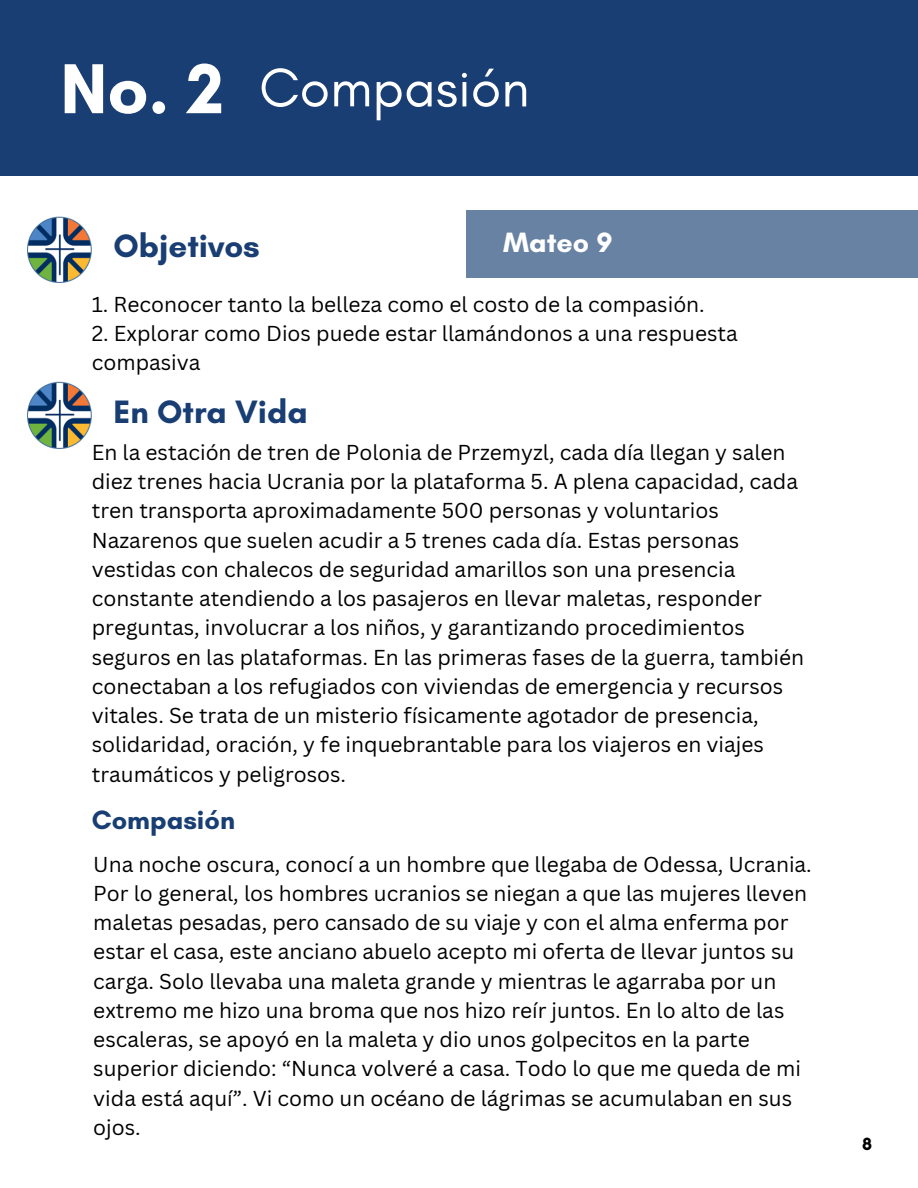
<style>
.page{position:relative;width:918px;height:1188px;background:#fff}
.page>*{position:absolute;margin:0;border:0;box-sizing:border-box;transform-origin:0 0}
.t1{font:55.5px "Glacial Indifference";color:#fff}
.t2{font:700 33px "Glacial Indifference";color:#193e74}
.t3{font:700 28.5px "Glacial Indifference";color:#fff}
.t4{font:700 27px "Glacial Indifference";color:#193e74}
.t5{font:21px/29.2px "Canva Sans";color:#000}
.t6{font:700 18px "Glacial Indifference";color:#000}
.s1{font-weight:700;font-size:72px}
</style>
<div class="page">
<div style="left:0;top:0;width:918px;height:176px;background:#193e74"></div>
<img style="left:27px;top:216px;width:65px;height:67px">
<img style="left:27px;top:381px;width:65px;height:67px">
<div style="left:467px;top:210px;width:451px;height:68px;background:#6782a2"></div>
<h1 class="t1" style="left:60px;top:54px;width:471px"><span class="s1">No. 2</span> Compasión</h1>
<h2 class="t2" style="left:114px;top:226px;width:148px">Objetivos</h2>
<p class="t5" style="left:92px;top:289px;width:615px">1. Reconocer tanto la belleza como el costo de la compasión.</p>
<p class="t5" style="left:92px;top:318px;width:648px">2. Explorar como Dios puede estar llamándonos a una respuesta compasiva</p>
<h3 class="t3" style="left:503px;top:225px;width:111px">Mateo 9</h3>
<h2 class="t2" style="left:114px;top:391px;width:196px">En Otra Vida</h2>
<p class="t5" style="left:92px;top:437px;width:714px">En la estación de tren de Polonia de Przemyzl, cada día llegan y salen diez trenes hacia Ucrania por la plataforma 5. A plena capacidad, cada tren transporta aproximadamente 500 personas y voluntarios Nazarenos que suelen acudir a 5 trenes cada día. Estas personas vestidas con chalecos de seguridad amarillos son una presencia constante atendiendo a los pasajeros en llevar maletas, responder preguntas, involucrar a los niños, y garantizando procedimientos seguros en las plataformas. En las primeras fases de la guerra, también conectaban a los refugiados con viviendas de emergencia y recursos vitales. Se trata de un misterio físicamente agotador de presencia, solidaridad, oración, y fe inquebrantable para los viajeros en viajes traumáticos y peligrosos.</p>
<p class="t4" style="left:92px;top:804px;width:145px">Compasión</p>
<p class="t5" style="left:93px;top:849px;width:720px">Una noche oscura, conocí a un hombre que llegaba de Odessa, Ucrania.<br>Por lo general, los hombres ucranios se niegan a que las mujeres lleven maletas pesadas, pero cansado de su viaje y con el alma enferma por estar el casa, este anciano abuelo acepto mi oferta de llevar juntos su carga. Solo llevaba una maleta grande y mientras le agarraba por un extremo me hizo una broma que nos hizo reír juntos. En lo alto de las escaleras, se apoyó en la maleta y dio unos golpecitos en la parte superior diciendo: “Nunca volveré a casa. Todo lo que me queda de mi vida está aquí”. Vi como un océano de lágrimas se acumulaban en sus ojos.</p>
<p class="t6" style="left:862px;top:1132px;width:12px">8</p>
</div>
